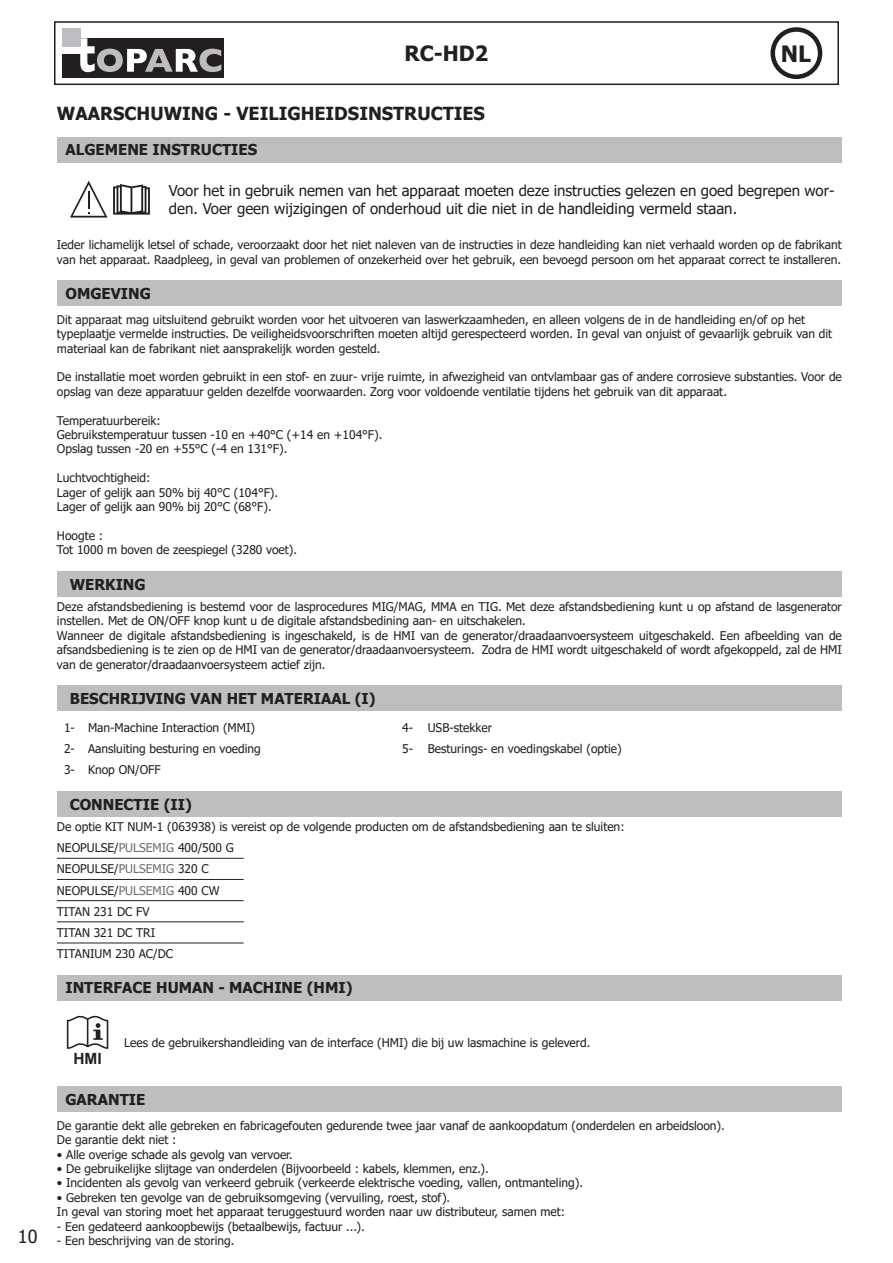
<style>
.page{position:relative;width:893px;height:1263px;background:#fff}
.page>*{position:absolute;margin:0;border:0;box-sizing:border-box;transform-origin:0 0}
.t1{font:700 22.5px "Tahoma";color:#231f20}
.t2{font:700 21px "Tahoma";color:#231f20}
.t3{font:700 18px "Tahoma";color:#231f20}
.t4{font:18px "Tahoma";color:#231f20}
.t5{font:700 15.45px "Arial";color:#231f20}
.t6{font:15px/18px "Tahoma";color:#231f20}
.contenu{font:700 15px "Tahoma";color:#231f20}
.t7{font:12px/14.4px "Tahoma";color:#231f20}
.s1{color:#6c6d70}
</style>
<div class="page">
<div style="left:54px;top:21px;width:785px;height:64px;border:2px solid #231f20"></div>
<div style="left:770px;top:27px;width:52px;height:52px;border:4px solid #231f20;border-radius:50%"></div>
<div style="left:62px;top:38px;width:162px;height:40px;background:#231f20"></div>
<svg style="left:80px;top:38px;width:141px;height:34px"></svg>
<svg style="left:62px;top:46px;width:18px;height:7px"></svg>
<div style="left:62px;top:28px;width:18px;height:18px;background:#bcbdc0"></div>
<div style="left:57px;top:137px;width:784px;height:25px;background:#bebebe"></div>
<svg style="left:70px;top:181px;width:37px;height:37px"></svg>
<svg style="left:113px;top:184px;width:37px;height:31px"></svg>
<div style="left:57px;top:280px;width:784px;height:26px;background:#bebebe"></div>
<div style="left:57px;top:571px;width:785px;height:25px;background:#bebebe"></div>
<div style="left:57px;top:685px;width:785px;height:26px;background:#bebebe"></div>
<div style="left:57px;top:791px;width:785px;height:26px;background:#bebebe"></div>
<hr style="left:57px;top:858px;width:187px;height:1px;background:#231f20">
<hr style="left:57px;top:879px;width:187px;height:1px;background:#231f20">
<hr style="left:57px;top:900px;width:187px;height:1px;background:#231f20">
<hr style="left:57px;top:921px;width:187px;height:1px;background:#231f20">
<hr style="left:57px;top:943px;width:187px;height:1px;background:#231f20">
<div style="left:57px;top:975px;width:784px;height:25px;background:#bebebe"></div>
<svg style="left:67px;top:1016px;width:41px;height:33px"></svg>
<div style="left:57px;top:1086px;width:784px;height:26px;background:#bebebe"></div>
<h3 class="t4" style="left:18px;top:1224px;width:21px">10</h3>
<h2 class="t2" style="left:405px;top:39px;width:85px">RC-HD2</h2>
<h1 class="t1" style="left:781px;top:38px;width:32px">NL</h1>
<p class="t3" style="left:57px;top:101px;width:429px">WAARSCHUWING - VEILIGHEIDSINSTRUCTIES</p>
<p class="contenu" style="left:65px;top:139px;width:193px">ALGEMENE INSTRUCTIES</p>
<p class="t6" style="left:169px;top:182px;width:667px">Voor het in gebruik nemen van het apparaat moeten deze instructies gelezen en goed begrepen wor&shy;den. Voer geen wijzigingen of onderhoud uit die niet in de handleiding vermeld staan.</p>
<p class="t7" style="left:57px;top:238px;width:786px">Ieder lichamelijk letsel of schade, veroorzaakt door het niet naleven van de instructies in deze handleiding kan niet verhaald worden op de fabrikant van het apparaat. Raadpleeg, in geval van problemen of onzekerheid over het gebruik, een bevoegd persoon om het apparaat correct te installeren.</p>
<p class="contenu" style="left:65px;top:283px;width:87px">OMGEVING</p>
<p class="t7" style="left:57px;top:313px;width:750px">Dit apparaat mag uitsluitend gebruikt worden voor het uitvoeren van laswerkzaamheden, en alleen volgens de in de handleiding en/of op het</p>
<p class="t7" style="left:57px;top:327px;width:777px">typeplaatje vermelde instructies. De veiligheidsvoorschriften moeten altijd gerespecteerd worden. In geval van onjuist of gevaarlijk gebruik van dit</p>
<p class="t7" style="left:57px;top:342px;width:325px">materiaal kan de fabrikant niet aansprakelijk worden gesteld.</p>
<p class="t7" style="left:57px;top:370px;width:786px">De installatie moet worden gebruikt in een stof- en zuur- vrije ruimte, in afwezigheid van ontvlambaar gas of andere corrosieve substanties. Voor de</p>
<p class="t7" style="left:57px;top:385px;width:671px">opslag van deze apparatuur gelden dezelfde voorwaarden. Zorg voor voldoende ventilatie tijdens het gebruik van dit apparaat.</p>
<p class="t7" style="left:57px;top:414px;width:105px">Temperatuurbereik:</p>
<p class="t7" style="left:57px;top:428px;width:327px">Gebruikstemperatuur tussen -10 en +40°C (+14 en +104°F).</p>
<p class="t7" style="left:57px;top:442px;width:232px">Opslag tussen -20 en +55°C (-4 en 131°F).</p>
<p class="t7" style="left:57px;top:471px;width:95px">Luchtvochtigheid:</p>
<p class="t7" style="left:57px;top:486px;width:223px">Lager of gelijk aan 50% bij 40°C (104°F).</p>
<p class="t7" style="left:57px;top:500px;width:216px">Lager of gelijk aan 90% bij 20°C (68°F).</p>
<p class="t7" style="left:57px;top:529px;width:48px">Hoogte :</p>
<p class="t7" style="left:57px;top:543px;width:242px">Tot 1000 m boven de zeespiegel (3280 voet).</p>
<p class="contenu" style="left:70px;top:573px;width:77px">WERKING</p>
<p class="t7" style="left:57px;top:600px;width:786px">Deze afstandsbediening is bestemd voor de lasprocedures MIG/MAG, MMA en TIG. Met deze afstandsbediening kunt u op afstand de lasgenerator instellen. Met de ON/OFF knop kunt u de digitale afstandsbedining aan- en uitschakelen.</p>
<p class="t7" style="left:57px;top:629px;width:786px;text-align:justify">Wanneer de digitale afstandsbediening is ingeschakeld, is de HMI van de generator/draadaanvoersysteem uitgeschakeld. Een afbeelding van de afsandsbediening is te zien op de HMI van de generator/draadaanvoersysteem. Zodra de HMI wordt uitgeschakeld of wordt afgekoppeld, zal de HMI van de generator/draadaanvoersysteem actief zijn.</p>
<p class="contenu" style="left:70px;top:688px;width:307px">BESCHRIJVING VAN HET MATERIAAL (I)</p>
<p class="t7" style="left:64px;top:721px;width:12px">1-</p>
<p class="t7" style="left:88px;top:721px;width:169px">Man-Machine Interaction (MMI)</p>
<p class="t7" style="left:402px;top:721px;width:12px">4-</p>
<p class="t7" style="left:428px;top:721px;width:66px">USB-stekker</p>
<p class="t7" style="left:64px;top:742px;width:12px">2-</p>
<p class="t7" style="left:88px;top:742px;width:174px">Aansluiting besturing en voeding</p>
<p class="t7" style="left:402px;top:742px;width:12px">5-</p>
<p class="t7" style="left:428px;top:742px;width:196px">Besturings- en voedingskabel (optie)</p>
<p class="t7" style="left:64px;top:763px;width:12px">3-</p>
<p class="t7" style="left:88px;top:763px;width:74px">Knop ON/OFF</p>
<p class="contenu" style="left:70px;top:794px;width:124px">CONNECTIE (II)</p>
<p class="t7" style="left:57px;top:820px;width:569px">De optie KIT NUM-1 (063938) is vereist op de volgende producten om de afstandsbediening aan te sluiten:</p>
<p class="t7" style="left:57px;top:841px;width:178px">NEOPULSE/<span class="s1">PULSEMIG</span> 400/500 G</p>
<p class="t7" style="left:57px;top:862px;width:153px">NEOPULSE/<span class="s1">PULSEMIG</span> 320 C</p>
<p class="t7" style="left:57px;top:884px;width:164px">NEOPULSE/<span class="s1">PULSEMIG</span> 400 CW</p>
<p class="t7" style="left:57px;top:905px;width:94px">TITAN 231 DC FV</p>
<p class="t7" style="left:57px;top:926px;width:100px">TITAN 321 DC TRI</p>
<p class="t7" style="left:57px;top:947px;width:118px">TITANIUM 230 AC/DC</p>
<p class="contenu" style="left:65px;top:977px;width:289px">INTERFACE HUMAN - MACHINE (HMI)</p>
<p class="t5" style="left:73px;top:1048px;width:30px">HMI</p>
<p class="t7" style="left:124px;top:1036px;width:468px">Lees de gebruikershandleiding van de interface (HMI) die bij uw lasmachine is geleverd.</p>
<p class="contenu" style="left:65px;top:1089px;width:81px">GARANTIE</p>
<p class="t7" style="left:57px;top:1119px;width:669px">De garantie dekt alle gebreken en fabricagefouten gedurende twee jaar vanaf de aankoopdatum (onderdelen en arbeidsloon).</p>
<p class="t7" style="left:57px;top:1133px;width:121px">De garantie dekt niet :</p>
<p class="t7" style="left:57px;top:1148px;width:237px">• Alle overige schade als gevolg van vervoer.</p>
<p class="t7" style="left:57px;top:1162px;width:433px">• De gebruikelijke slijtage van onderdelen (Bijvoorbeeld : kabels, klemmen, enz.).</p>
<p class="t7" style="left:57px;top:1176px;width:527px">• Incidenten als gevolg van verkeerd gebruik (verkeerde elektrische voeding, vallen, ontmanteling).</p>
<p class="t7" style="left:57px;top:1191px;width:395px">• Gebreken ten gevolge van de gebruiksomgeving (vervuiling, roest, stof).</p>
<p class="t7" style="left:57px;top:1205px;width:510px">In geval van storing moet het apparaat teruggestuurd worden naar uw distributeur, samen met:</p>
<p class="t7" style="left:57px;top:1220px;width:309px">- Een gedateerd aankoopbewijs (betaalbewijs, factuur ...).</p>
<p class="t7" style="left:57px;top:1234px;width:179px">- Een beschrijving van de storing.</p>
</div>
